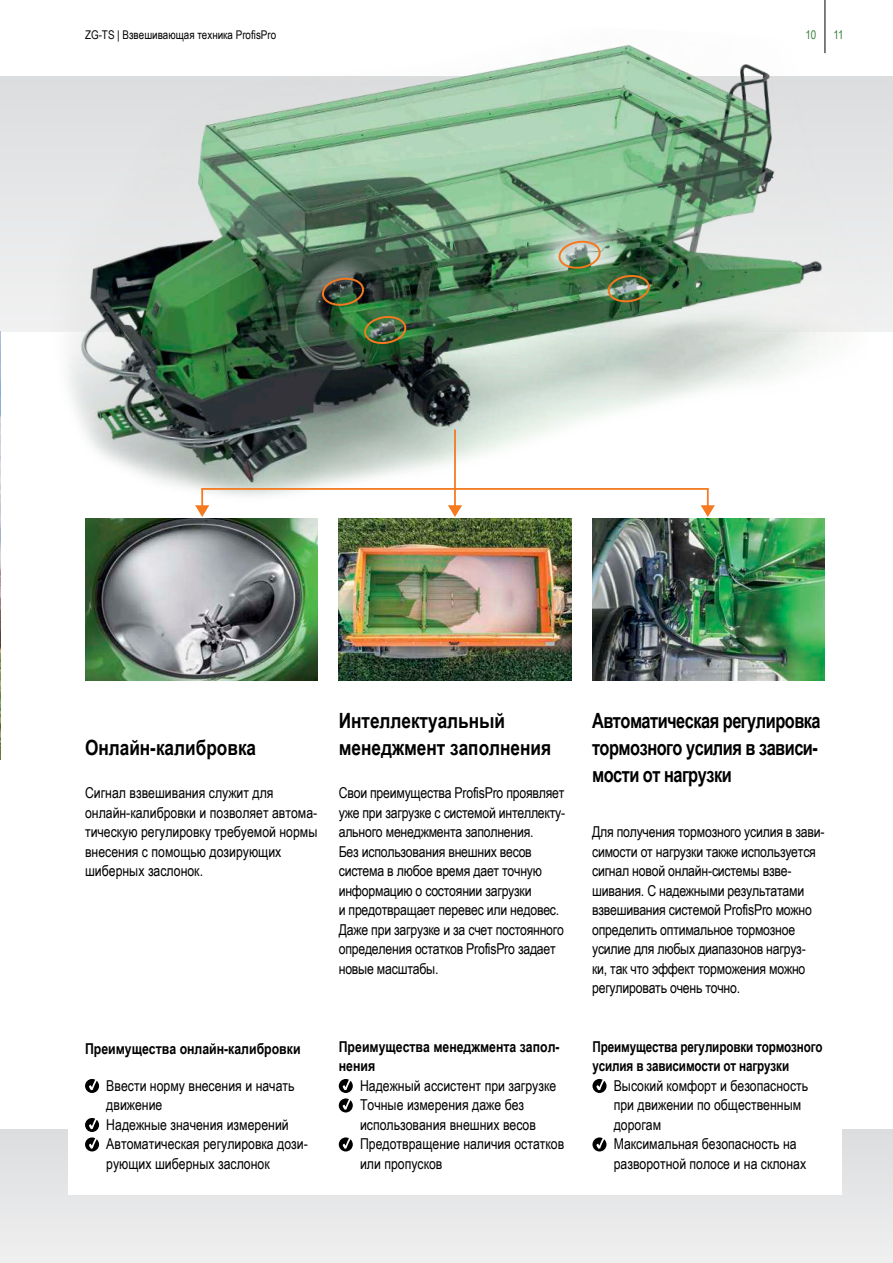
<style>
.page{position:relative;width:893px;height:1263px;background:#fff}
.page>*{position:absolute;margin:0;border:0;box-sizing:border-box;transform-origin:0 0}
.t1{font:700 21px/27px "Arial Narrow";letter-spacing:-.025em;color:#000;scale:.95 1}
.t2{font:700 21px/27px "Arial Narrow";color:#000}
.t3{font:15px/19.5px "Arial Narrow";letter-spacing:-.015em;color:#000}
.t4{font:700 15px/19.5px "Arial Narrow";color:#000}
.t5{font:700 15px/19.5px "Arial Narrow";color:#000;scale:.95 1}
.t6{font:12px "Arial Narrow";color:#000}
.t7{font:12px "Arial Narrow";color:#3c803f}
</style>
<div class="page">
<div style="left:0;top:77px;width:893px;height:255px;background:#e6e7e8"></div>
<div style="left:0;top:1130px;width:893px;height:133px;background:#eaeaeb"></div>
<hr style="left:0;top:1130px;width:1px;height:133px;background:#e5e6e7">
<div style="left:68px;top:1071px;width:774px;height:124px;background:#fff"></div>
<img style="left:85px;top:545px;width:232px;height:136px">
<img style="left:339px;top:545px;width:232px;height:136px">
<img style="left:592px;top:545px;width:233px;height:135px">
<img style="left:27px;top:1px;width:856px;height:544px">
<svg style="left:558px;top:240px;width:43px;height:30px"></svg>
<svg style="left:608px;top:275px;width:42px;height:28px"></svg>
<svg style="left:364px;top:316px;width:42px;height:29px"></svg>
<svg style="left:322px;top:277px;width:42px;height:30px"></svg>
<hr style="left:201px;top:489px;width:2px;height:22px;background:#f4791f">
<hr style="left:201px;top:488px;width:508px;height:2px;background:#f4791f">
<hr style="left:707px;top:489px;width:2px;height:22px;background:#f4791f">
<hr style="left:454px;top:429px;width:2px;height:79px;background:#f4791f">
<svg style="left:701px;top:505px;width:14px;height:12px"></svg>
<svg style="left:448px;top:505px;width:14px;height:12px"></svg>
<svg style="left:195px;top:505px;width:14px;height:12px"></svg>
<img style="left:0;top:332px;width:1px;height:427px">
<svg style="left:85px;top:1079px;width:14px;height:14px"></svg>
<svg style="left:85px;top:1118px;width:14px;height:33px"></svg>
<svg style="left:339px;top:1079px;width:14px;height:33px"></svg>
<svg style="left:339px;top:1137px;width:14px;height:14px"></svg>
<svg style="left:592px;top:1079px;width:14px;height:14px"></svg>
<svg style="left:592px;top:1137px;width:14px;height:14px"></svg>
<hr style="left:825px;top:0;width:1px;height:53px;background:#000">
<p class="t6" style="left:85px;top:25px;width:193px">ZG-TS | Взвешивающая техника ProfisPro</p>
<p class="t7" style="left:805px;top:25px;width:12px">10</p>
<p class="t7" style="left:833px;top:25px;width:12px">11</p>
<h1 class="t2" style="left:339px;top:706px;width:214px">Интеллектуальный менеджмент заполнения</h1>
<h1 class="t1" style="left:592px;top:706px;width:242px">Автоматическая регулировка тормозного усилия в зависи&shy;мости от нагрузки</h1>
<h1 class="t2" style="left:85px;top:733px;width:173px">Онлайн-калибровка</h1>
<p class="t3" style="left:85px;top:783px;width:234px">Сигнал взвешивания служит для онлайн-калибровки и позволяет автома&shy;тическую регулировку требуемой нормы внесения с помощью дозирующих шиберных заслонок.</p>
<p class="t3" style="left:339px;top:783px;width:228px">Свои преимущества ProfisPro проявляет уже при загрузке с системой интеллекту&shy;ального менеджмента заполнения.<br>Без использования внешних весов система в любое время дает точную информацию о состоянии загрузки<br>и предотвращает перевес или недовес.<br>Даже при загрузке и за счет постоянного определения остатков ProfisPro задает новые масштабы.</p>
<p class="t3" style="left:592px;top:822px;width:234px">Для получения тормозного усилия в зави&shy;симости от нагрузки также используется сигнал новой онлайн-системы взве&shy;шивания. С надежными результатами взвешивания системой ProfisPro можно определить оптимальное тормозное усилие для любых диапазонов нагруз&shy;ки, так что эффект торможения можно регулировать очень точно.</p>
<p class="t4" style="left:85px;top:1038px;width:217px">Преимущества онлайн-калибровки</p>
<p class="t3" style="left:106px;top:1075px;width:203px">Ввести норму внесения и начать движение<br>Надежные значения измерений<br>Автоматическая регулировка дози&shy;рующих шиберных заслонок</p>
<p class="t4" style="left:339px;top:1036px;width:222px">Преимущества менеджмента запол&shy;нения</p>
<p class="t3" style="left:360px;top:1075px;width:206px">Надежный ассистент при загрузке<br>Точные измерения даже без использования внешних весов<br>Предотвращение наличия остатков или пропусков</p>
<p class="t5" style="left:592px;top:1036px;width:244px">Преимущества регулировки тормозного усилия в зависимости от нагрузки</p>
<p class="t3" style="left:614px;top:1075px;width:196px">Высокий комфорт и безопасность при движении по общественным дорогам<br>Максимальная безопасность на разворотной полосе и на склонах</p>
</div>
